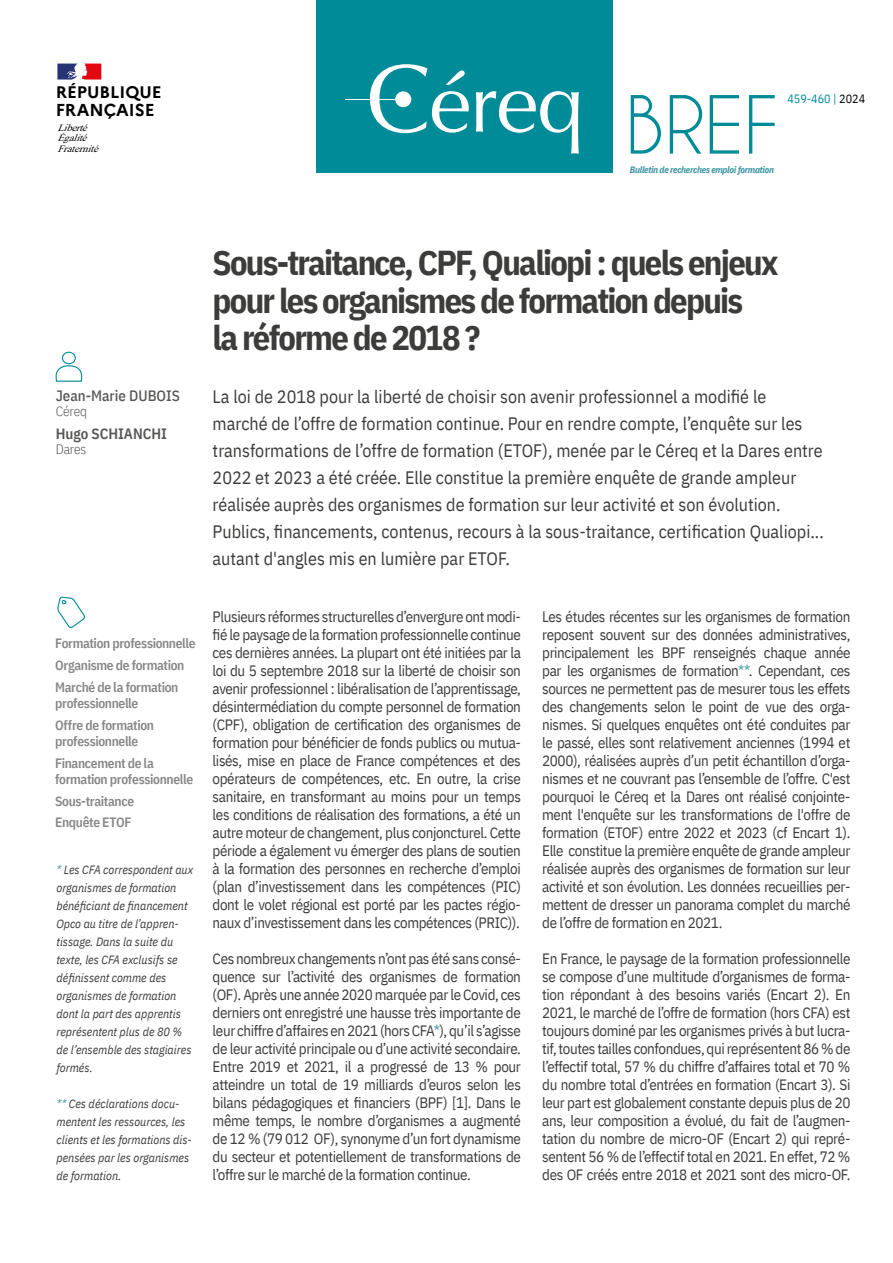
<style>
.page{position:relative;width:893px;height:1263px;background:#fff}
.page>*{position:absolute;margin:0;border:0;box-sizing:border-box;transform-origin:0 0}
.t1{font:75px "Caviar Dreams";color:#008b99}
.t2{font:700 34.5px/37.5px "IBM Plex Sans Cond";letter-spacing:-.05em;color:#3c3c3b}
.t3{font:18px/27px "IBM Plex Sans Cond";color:#3c3c3b}
.t4{font:700 17.25px "Marianne";color:#000}
.t5{font:700 16.65px "Marianne";color:#000}
.t6{font:15px/18px "IBM Plex Sans Cond";letter-spacing:-.025em;color:#3c3c3b;text-align:justify}
.t7{font:500 15px "IBM Plex Sans Cond";color:#575756}
.t8{font:600 15px "IBM Plex Sans Cond";color:#575756}
.t9{font:600 13.5px/21.6px "IBM Plex Sans Cond";letter-spacing:-.025em;color:#878787}
.t10{font:300 13.5px "IBM Plex Sans Cond";letter-spacing:-.01em;color:#575756}
.t11{font:italic 12px/18px "IBM Plex Sans Cond";color:#3c3c3b}
.t12{font:12px "IBM Plex Sans Cond";color:#008b99}
.t13{font:italic 9.75px/10.2px "Mongolian Baiti";color:#000;scale:1.06 1}
.t14{font:italic 700 9.3px "IBM Plex Sans Cond";letter-spacing:-.03em;color:#3c95a2}
.s1{color:#000}
.s2{color:#3c95a2}
</style>
<div class="page">
<div style="left:62px;top:352px;width:14px;height:12px;border:1px solid #008b99;border-radius:50%"></div>
<svg style="left:55px;top:364px;width:28px;height:18px"></svg>
<svg style="left:57px;top:596px;width:28px;height:32px"></svg>
<svg style="left:57px;top:64px;width:44px;height:16px"></svg>
<div style="left:316px;top:0;width:296px;height:173px;background:#008b99"></div>
<hr style="left:346px;top:99px;width:62px;height:1px;background:#fff">
<svg style="left:370px;top:64px;width:99px;height:69px"></svg>
<svg style="left:476px;top:91px;width:103px;height:63px"></svg>
<div style="left:395px;top:91px;width:16px;height:16px;background:#fff;border-radius:50%"></div>
<p class="t5" style="left:56px;top:82px;width:108px">RÉPUBLIQUE</p>
<p class="t4" style="left:56px;top:99px;width:101px">FRANÇAISE</p>
<p class="t13" style="left:57px;top:122px;width:33px">Liberté<br>Égalité</p>
<p class="t13" style="left:57px;top:144px;width:44px">Fraternité</p>
<h1 class="t1" style="left:625px;top:80px;width:156px">BREF</h1>
<p class="t14" style="left:630px;top:162px;width:145px">Bulletin de recherches emploi formation</p>
<p class="t12" style="left:787px;top:90px;width:79px">459-460 | <span class="s1">2024</span></p>
<p class="t7" style="left:56px;top:384px;width:126px">Jean-Marie DUBOIS</p>
<p class="t10" style="left:56px;top:401px;width:33px">Céreq</p>
<p class="t8" style="left:56px;top:422px;width:113px">Hugo SCHIANCHI</p>
<p class="t10" style="left:56px;top:439px;width:32px">Dares</p>
<p class="t9" style="left:55px;top:632px;width:142px">Formation professionnelle<br>Organisme de formation<br>Marché de la formation</p>
<p class="t9" style="left:55px;top:691px;width:100px">professionnelle<br>Offre de formation</p>
<p class="t9" style="left:55px;top:729px;width:100px">professionnelle<br>Financement de la</p>
<p class="t9" style="left:55px;top:767px;width:140px">formation professionnelle<br>Sous-traitance<br>Enquête ETOF</p>
<p class="t11" style="left:56px;top:859px;width:138px"><span class="s2">*</span> Les CFA correspondent aux organismes de formation bénéficiant de financement<br>Opco au titre de l’appren&shy;tissage. Dans la suite du texte, les CFA exclusifs se définissent comme des organismes de formation dont la part des apprentis représentent plus de 80 % de l’ensemble des stagiaires formés.</p>
<p class="t11" style="left:56px;top:1093px;width:137px"><span class="s2">**</span> Ces déclarations docu&shy;mentent les ressources, les clients et les formations dis&shy;pensées par les organismes de formation.</p>
<h2 class="t2" style="left:213px;top:241px;width:567px">Sous-traitance, CPF, Qualiopi : quels enjeux pour les organismes de formation depuis<br>la réforme de 2018 ?</h2>
<p class="t3" style="left:213px;top:382px;width:613px">La loi de 2018 pour la liberté de choisir son avenir professionnel a modifié le marché de l’offre de formation continue. Pour en rendre compte, l’enquête sur les transformations de l’offre de formation (ETOF), menée par le Céreq et la Dares entre 2022 et 2023 a été créée. Elle constitue la première enquête de grande ampleur réalisée auprès des organismes de formation sur leur activité et son évolution.<br>Publics, financements, contenus, recours à la sous-traitance, certification Qualiopi... autant d'angles mis en lumière par ETOF.</p>
<p class="t6" style="left:213px;top:606px;width:310px">Plusieurs réformes structurelles d’envergure ont modi&shy;fié le paysage de la formation professionnelle continue ces dernières années. La plupart ont été initiées par la loi du 5 septembre 2018 sur la liberté de choisir son avenir professionnel : libéralisation de l’apprentissage, désintermédiation du compte personnel de formation (CPF), obligation de certification des organismes de formation pour bénéficier de fonds publics ou mutua&shy;lisés, mise en place de France compétences et des opérateurs de compétences, etc. En outre, la crise sanitaire, en transformant au moins pour un temps les conditions de réalisation des formations, a été un autre moteur de changement, plus conjoncturel. Cette période a également vu émerger des plans de soutien à la formation des personnes en recherche d’emploi (plan d’investissement dans les compétences (PIC) dont le volet régional est porté par les pactes régio&shy;naux d’investissement dans les compétences (PRIC)).</p>
<p class="t6" style="left:213px;top:948px;width:310px">Ces nombreux changements n’ont pas été sans consé&shy;quence sur l’activité des organismes de formation (OF). Après une année 2020 marquée par le Covid, ces derniers ont enregistré une hausse très importante de leur chiffre d’affaires en 2021 (hors CFA<span class="s2">*</span>), qu’il s’agisse de leur activité principale ou d’une activité secondaire.<br>Entre 2019 et 2021, il a progressé de 13 % pour atteindre un total de 19 milliards d’euros selon les bilans pédagogiques et financiers (BPF) [1]. Dans le même temps, le nombre d’organismes a augmenté de 12 % (79 012 OF), synonyme d’un fort dynamisme du secteur et potentiellement de transformations de l’offre sur le marché de la formation continue.</p>
<p class="t6" style="left:542px;top:606px;width:310px">Les études récentes sur les organismes de formation reposent souvent sur des données administratives, principalement les BPF renseignés chaque année par les organismes de formation<span class="s2">**</span>. Cependant, ces sources ne permettent pas de mesurer tous les effets des changements selon le point de vue des orga&shy;nismes. Si quelques enquêtes ont été conduites par le passé, elles sont relativement anciennes (1994 et 2000), réalisées auprès d’un petit échantillon d’orga&shy;nismes et ne couvrant pas l’ensemble de l’offre. C'est pourquoi le Céreq et la Dares ont réalisé conjointe&shy;ment l'enquête sur les transformations de l'offre de formation (ETOF) entre 2022 et 2023 (cf Encart 1).<br>Elle constitue la première enquête de grande ampleur réalisée auprès des organismes de formation sur leur activité et son évolution. Les données recueillies per&shy;mettent de dresser un panorama complet du marché de l’offre de formation en 2021.</p>
<p class="t6" style="left:542px;top:948px;width:310px">En France, le paysage de la formation professionnelle se compose d’une multitude d’organismes de forma&shy;tion répondant à des besoins variés (Encart 2). En 2021, le marché de l’offre de formation (hors CFA) est toujours dominé par les organismes privés à but lucra&shy;tif, toutes tailles confondues, qui représentent 86 % de l’effectif total, 57 % du chiffre d’affaires total et 70 % du nombre total d’entrées en formation (Encart 3). Si leur part est globalement constante depuis plus de 20 ans, leur composition a évolué, du fait de l’augmen&shy;tation du nombre de micro-OF (Encart 2) qui repré&shy;sentent 56 % de l’effectif total en 2021. En effet, 72 % des OF créés entre 2018 et 2021 sont des micro-OF.</p>
</div>
